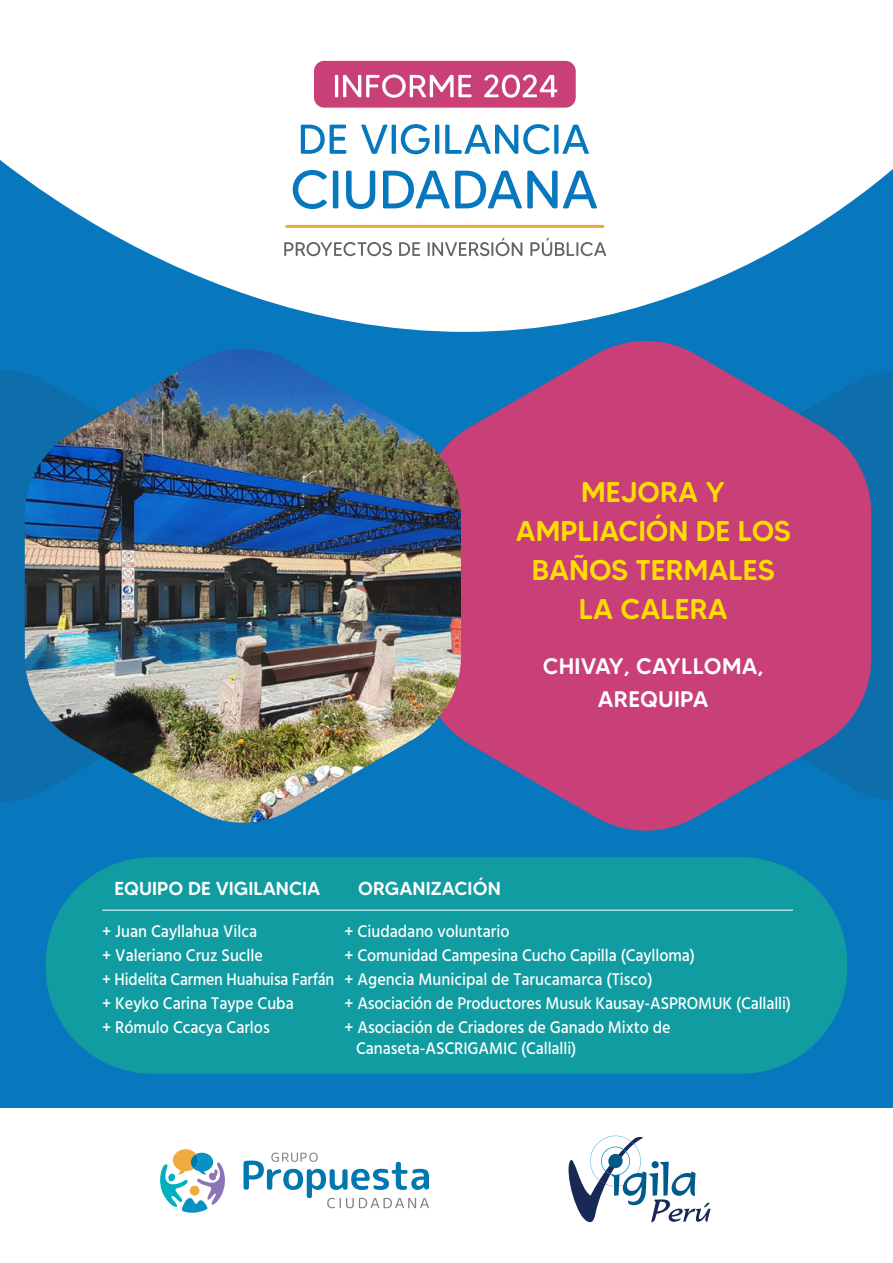
<style>
.page{position:relative;width:893px;height:1263px;background:#fff}
.page>*{position:absolute;margin:0;border:0;box-sizing:border-box;transform-origin:0 0}
.t1{font:500 28.5px/39px "MADE Tommy Soft";color:#fd0;text-align:center}
.t2{font:500 22.5px/33px "MADE Tommy Soft";letter-spacing:.01em;color:#fff;text-align:center}
.t3{font:500 18.75px "MADE Tommy Soft";color:#fff}
.t4{font:500 17.25px/24px "Hind";letter-spacing:-.005em;color:#fff;scale:.94 1}
</style>
<div class="page">
<div style="left:0;top:0;width:893px;height:1123px;background:#0778be"></div>
<svg style="left:0;top:0;width:893px;height:332px;fill:#fff"></svg>
<div style="left:0;top:1109px;width:893px;height:154px;background:#fff"></div>
<svg style="left:301px;top:125px;width:45px;height:29px"></svg>
<svg style="left:361px;top:125px;width:27px;height:29px"></svg>
<svg style="left:392px;top:125px;width:4px;height:29px"></svg>
<svg style="left:401px;top:124px;width:29px;height:30px"></svg>
<hr style="left:435px;top:125px;width:4px;height:29px;background:#0778be">
<svg style="left:445px;top:124px;width:105px;height:30px"></svg>
<svg style="left:554px;top:125px;width:4px;height:29px"></svg>
<svg style="left:562px;top:125px;width:27px;height:29px"></svg>
<svg style="left:293px;top:170px;width:34px;height:39px"></svg>
<div style="left:333px;top:171px;width:5px;height:37px;background:#0778be"></div>
<svg style="left:346px;top:171px;width:29px;height:38px"></svg>
<svg style="left:383px;top:171px;width:214px;height:37px"></svg>
<svg style="left:284px;top:242px;width:108px;height:14px;background:#c8c9c9"></svg>
<svg style="left:399px;top:242px;width:21px;height:14px"></svg>
<svg style="left:428px;top:238px;width:94px;height:18px;background:#d0d0d1"></svg>
<svg style="left:530px;top:238px;width:76px;height:18px"></svg>
<hr style="left:287px;top:225px;width:316px;height:3px;background:#e9ac38">
<div style="left:314px;top:61px;width:262px;height:47px;background:#c93f77;border-radius:10px"></div>
<hr style="left:335px;top:75px;width:3px;height:22px;background:#fff">
<svg style="left:343px;top:75px;width:128px;height:23px"></svg>
<svg style="left:484px;top:75px;width:73px;height:23px"></svg>
<div style="left:871px;top:370px;width:22px;height:431px;background:#0e6dab"></div>
<div style="left:0;top:370px;width:25px;height:431px;background:#0e6dab"></div>
<svg style="left:461px;top:341px;width:410px;height:490px;fill:#c93f77"></svg>
<img style="left:25px;top:349px;width:436px;height:474px">
<svg style="left:160px;top:1149px;width:65px;height:64px"></svg>
<svg style="left:244px;top:1152px;width:185px;height:56px"></svg>
<svg style="left:568px;top:1136px;width:143px;height:86px"></svg>
<div style="left:46px;top:857px;width:801px;height:217px;background:#119ca1;border-radius:106px"></div>
<hr style="left:103px;top:910px;width:690px;height:1px;background:#fff">
<h1 class="t1" style="left:516px;top:472px;width:276px">MEJORA Y<br>AMPLIACIÓN DE LOS<br>BAÑOS TERMALES<br>LA CALERA</h1>
<h2 class="t2" style="left:543px;top:649px;width:222px">CHIVAY, CAYLLOMA,<br>AREQUIPA</h2>
<p class="t3" style="left:115px;top:877px;width:207px">EQUIPO DE VIGILANCIA</p>
<p class="t3" style="left:358px;top:877px;width:144px">ORGANIZACIÓN</p>
<p class="t4" style="left:102px;top:920px;width:249px">+ Juan Cayllahua Vilca<br>+ Valeriano Cruz Suclle<br>+ Hidelita Carmen Huahuisa Farfán + Keyko Carina Taype Cuba<br>+ Rómulo Ccacya Carlos</p>
<p class="t4" style="left:344px;top:920px;width:477px">+ Ciudadano voluntario<br>+ Comunidad Campesina Cucho Capilla (Caylloma)<br>+ Agencia Municipal de Tarucamarca (Tisco)<br>+ Asociación de Productores Musuk Kausay-ASPROMUK (Callalli) + Asociación de Criadores de Ganado Mixto de</p>
<p class="t4" style="left:356px;top:1037px;width:236px">Canaseta-ASCRIGAMIC (Callalli)</p>
</div>
